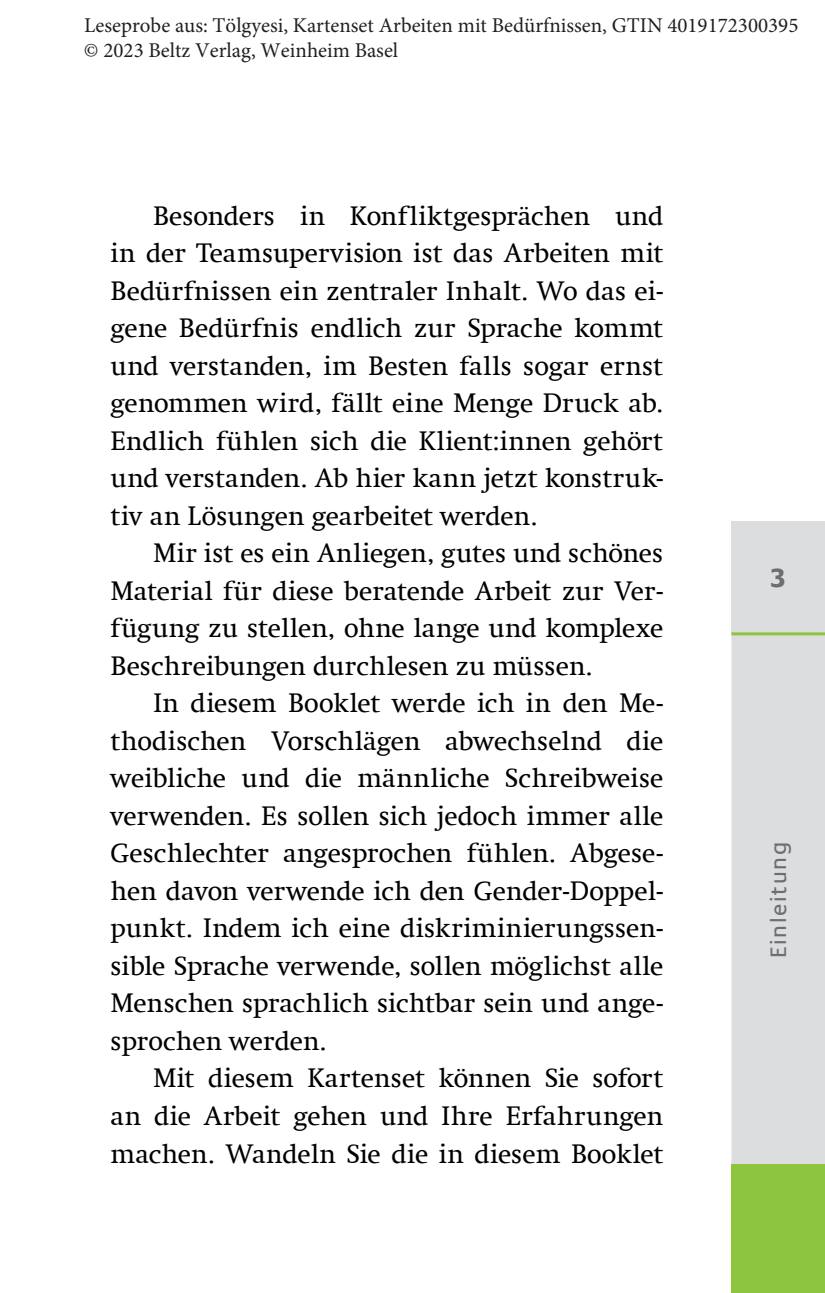
<style>
.page{position:relative;width:825px;height:1293px;background:#fff}
.page>*{position:absolute;margin:0;border:0;box-sizing:border-box;transform-origin:0 0}
.t1{font:27px/37.5px "Swift Com";color:#000;text-align:justify}
.t2{font:700 27px "Praxis Com";color:#6d6e71}
.t3{font:22.5px "Praxis Com";letter-spacing:.075em;color:#6d6e71}
.t4{font:21px/25.5px "Minion Pro";color:#231f20}
</style>
<div class="page">
<div style="left:731px;top:635px;width:94px;height:529px;background:#dcddde"></div>
<div style="left:731px;top:521px;width:94px;height:113px;background:#dcddde"></div>
<div style="left:731px;top:1164px;width:94px;height:129px;background:#8dc63e"></div>
<hr style="left:731px;top:632px;width:94px;height:3px;background:#8dc63e">
<p class="t4" style="left:84px;top:14px;width:716px">Leseprobe aus: Tölgyesi, Kartenset Arbeiten mit Bedürfnissen, GTIN 4019172300395 © 2023 Beltz Verlag, Weinheim Basel</p>
<p class="t1" style="left:111px;top:197px;width:554px;text-indent:43px">Besonders in Konfliktgesprächen und in der Teamsupervision ist das Arbeiten mit Bedürfnissen ein zentraler Inhalt. Wo das ei&shy;gene Bedürfnis endlich zur Sprache kommt und verstanden, im Besten falls sogar ernst genommen wird, fällt eine Menge Druck ab.<br>Endlich fühlen sich die Klient:innen gehört und verstanden. Ab hier kann jetzt konstruk&shy;tiv an Lösungen gearbeitet werden.</p>
<p class="t1" style="left:111px;top:534px;width:554px;text-indent:43px">Mir ist es ein Anliegen, gutes und schönes Material für diese beratende Arbeit zur Ver&shy;fügung zu stellen, ohne lange und komplexe Beschreibungen durchlesen zu müssen.</p>
<p class="t1" style="left:111px;top:684px;width:554px;text-indent:42px">In diesem Booklet werde ich in den Me&shy;thodischen Vorschlägen abwechselnd die weibliche und die männliche Schreibweise verwenden. Es sollen sich jedoch immer alle Geschlechter angesprochen fühlen. Abgese&shy;hen davon verwende ich den Gender-Doppel&shy;punkt. Indem ich eine diskriminierungssen&shy;sible Sprache verwende, sollen möglichst alle Menschen sprachlich sichtbar sein und ange&shy;sprochen werden.</p>
<p class="t1" style="left:111px;top:1059px;width:554px;text-indent:43px">Mit diesem Kartenset können Sie sofort an die Arbeit gehen und Ihre Erfahrungen machen. Wandeln Sie die in diesem Booklet</p>
<p class="t2" style="left:770px;top:562px;width:18px">3</p>
<p class="t3" style="left:765px;top:958px;width:117px;rotate:-90deg">Einleitung</p>
</div>
